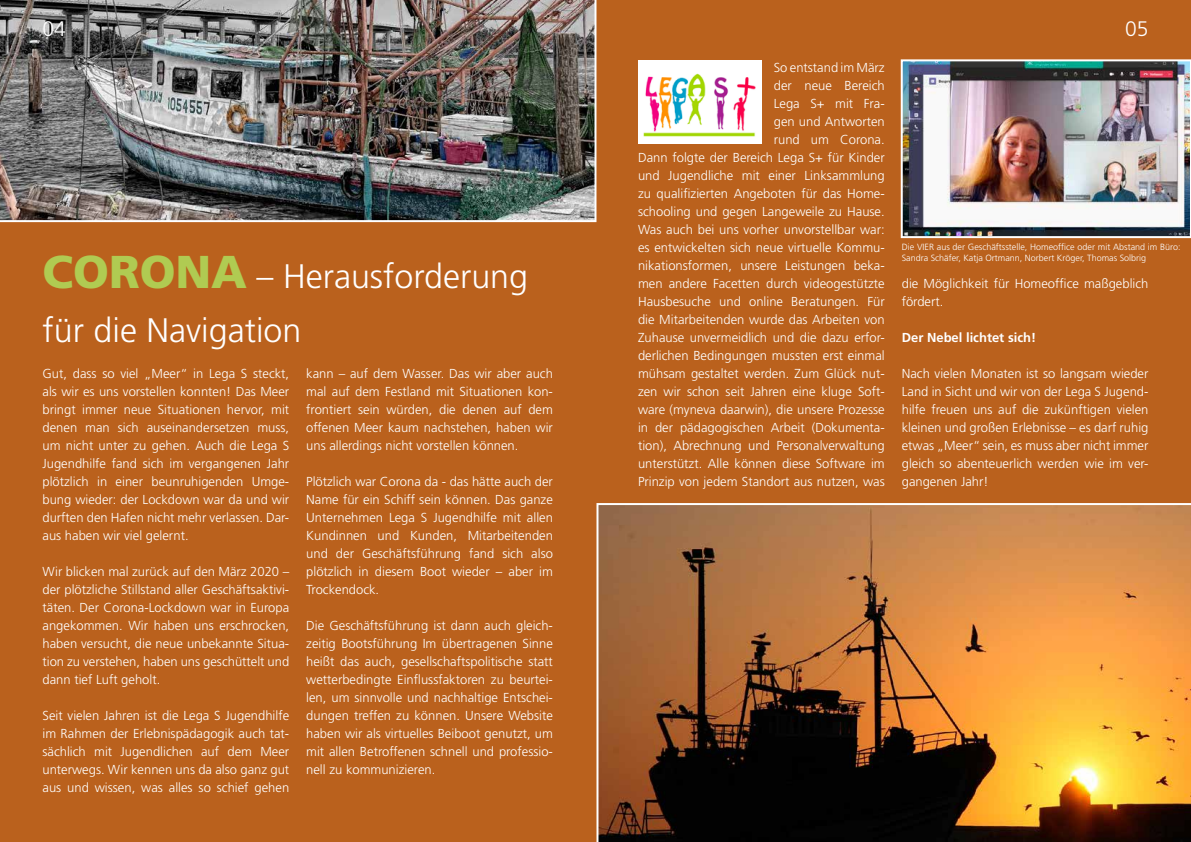
<style>
.page{position:relative;width:1191px;height:842px;background:#fff}
.page>*{position:absolute;margin:0;border:0;box-sizing:border-box;transform-origin:0 0}
.t1{font:300 34px/54px "Frutiger";color:#fff}
.t2{font:300 21px "Frutiger";color:#fff}
.t3{font:300 13px/18px "Frutiger";color:#fff;text-align:justify}
.t4{font:700 13px "Frutiger";color:#fff}
.t5{font:300 9px/10.8px "Frutiger";color:#fff}
.s1{font-weight:900;font-size:46px;color:#b0cb52}
</style>
<div class="page">
<div style="left:596px;top:0;width:595px;height:842px;background:#ba611d"></div>
<div style="left:0;top:0;width:595px;height:842px;background:#ba611d"></div>
<img style="left:0;top:0;width:595px;height:222px">
<svg style="left:596px;top:503px;width:595px;height:339px;background:#a06a34"></svg>
<img style="left:900px;top:59px;width:291px;height:179px">
<div style="left:638px;top:60px;width:123px;height:84px;background:#fff"></div>
<img style="left:643px;top:73px;width:113px;height:63px">
<h2 class="t2" style="left:43px;top:17px;width:25px">04</h2>
<h1 class="t1" style="left:43px;top:249px;width:487px"><span class="s1">CORONA</span> – Herausforderung für die Navigation</h1>
<p class="t3" style="left:43px;top:364px;width:248px">Gut, dass so viel „Meer“ in Lega S steckt, als wir es uns vorstellen konnten! Das Meer bringt immer neue Situationen hervor, mit denen man sich auseinandersetzen muss, um nicht unter zu gehen. Auch die Lega S Jugendhilfe fand sich im vergangenen Jahr plötzlich in einer beunruhigenden Umge&shy;bung wieder: der Lockdown war da und wir durften den Hafen nicht mehr verlassen. Dar&shy;aus haben wir viel gelernt.</p>
<p class="t3" style="left:43px;top:563px;width:248px">Wir blicken mal zurück auf den März 2020 – der plötzliche Stillstand aller Geschäftsaktivi&shy;täten. Der Corona-Lockdown war in Europa angekommen. Wir haben uns erschrocken, haben versucht, die neue unbekannte Situa&shy;tion zu verstehen, haben uns geschüttelt und dann tief Luft geholt.</p>
<p class="t3" style="left:43px;top:707px;width:248px">Seit vielen Jahren ist die Lega S Jugendhilfe im Rahmen der Erlebnispädagogik auch tat&shy;sächlich mit Jugendlichen auf dem Meer unterwegs. Wir kennen uns da also ganz gut aus und wissen, was alles so schief gehen</p>
<p class="t3" style="left:306px;top:365px;width:248px">kann – auf dem Wasser. Das wir aber auch mal auf dem Festland mit Situationen kon&shy;frontiert sein würden, die denen auf dem offenen Meer kaum nachstehen, haben wir uns allerdings nicht vorstellen können.</p>
<p class="t3" style="left:306px;top:473px;width:248px">Plötzlich war Corona da - das hätte auch der Name für ein Schiff sein können. Das ganze Unternehmen Lega S Jugendhilfe mit allen Kundinnen und Kunden, Mitarbeitenden und der Geschäftsführung fand sich also plötzlich in diesem Boot wieder – aber im Trockendock.</p>
<p class="t3" style="left:306px;top:617px;width:248px">Die Geschäftsführung ist dann auch gleich&shy;zeitig Bootsführung Im übertragenen Sinne heißt das auch, gesellschaftspolitische statt wetterbedingte Einflussfaktoren zu beurtei&shy;len, um sinnvolle und nachhaltige Entschei&shy;dungen treffen zu können. Unsere Website haben wir als virtuelles Beiboot genutzt, um mit allen Betroffenen schnell und professio&shy;nell zu kommunizieren.</p>
<p class="t3" style="left:638px;top:59px;width:248px;text-align:right">So entstand im März<br>der neue Bereich<br>Lega S+ mit Fra-<br>gen und Antworten<br>rund um Corona.<br>Dann folgte der Bereich Lega S+ für Kinder und Jugendliche mit einer Linksammlung zu qualifizierten Angeboten für das Home&shy;schooling und gegen Langeweile zu Hause.<br>Was auch bei uns vorher unvorstellbar war: es entwickelten sich neue virtuelle Kommu&shy;nikationsformen, unsere Leistungen beka&shy;men andere Facetten durch videogestützte Hausbesuche und online Beratungen. Für die Mitarbeitenden wurde das Arbeiten von Zuhause unvermeidlich und die dazu erfor&shy;derlichen Bedingungen mussten erst einmal mühsam gestaltet werden. Zum Glück nut&shy;zen wir schon seit Jahren eine kluge Soft&shy;ware (myneva daarwin), die unsere Prozesse in der pädagogischen Arbeit (Dokumenta&shy;tion), Abrechnung und Personalverwaltung unterstützt. Alle können diese Software im Prinzip von jedem Standort aus nutzen, was</p>
<h2 class="t2" style="left:1125px;top:17px;width:25px">05</h2>
<p class="t5" style="left:901px;top:241px;width:280px">Die VIER aus der Geschäftsstelle, Homeoffice oder mit Abstand im Büro:<br>Sandra Schäfer, Katja Ortmann, Norbert Kröger, Thomas Solbrig</p>
<p class="t3" style="left:901px;top:275px;width:248px">die Möglichkeit für Homeoffice maßgeblich fördert.</p>
<p class="t4" style="left:901px;top:330px;width:136px">Der Nebel lichtet sich!</p>
<p class="t3" style="left:901px;top:365px;width:248px">Nach vielen Monaten ist so langsam wieder Land in Sicht und wir von der Lega S Jugend&shy;hilfe freuen uns auf die zukünftigen vielen kleinen und großen Erlebnisse – es darf ruhig etwas „Meer“ sein, es muss aber nicht immer gleich so abenteuerlich werden wie im ver&shy;gangenen Jahr!</p>
</div>
